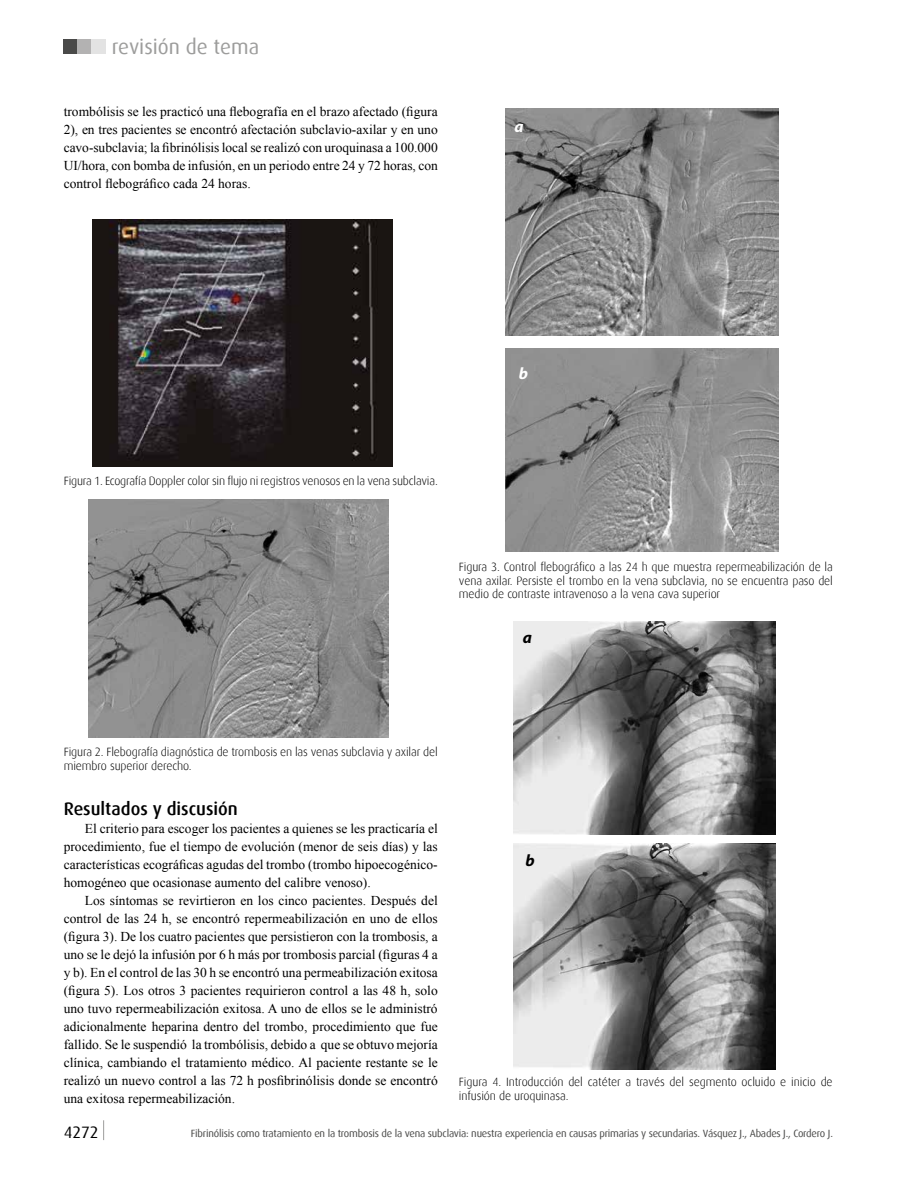
<style>
.page{position:relative;width:918px;height:1188px;background:#fff}
.page>*{position:absolute;margin:0;border:0;box-sizing:border-box;transform-origin:0 0}
.t1{font:21px "Dax";color:#9d9d9c}
.t2{font:500 18px "Dax";color:#000}
.t3{font:16.5px "Dax";color:#000}
.t4{font:italic 700 16.5px "Myriad Pro";color:#fff}
.t5{font:italic 700 16.5px "Myriad Pro";color:#000}
.t6{font:13.5px/18px "Times New Roman";color:#000;text-align:justify}
.t7{font:300 12px/13.5px "Dax";letter-spacing:-.01em;color:#000}
.t8{font:10.5px "Dax";letter-spacing:-.02em;color:#4a4a49}
</style>
<div class="page">
<svg style="left:103px;top:1120px;width:1px;height:20px"></svg>
<div style="left:64px;top:40px;width:14px;height:14px;background:#4a4a49"></div>
<div style="left:78px;top:40px;width:14px;height:14px;background:#b3b2b2"></div>
<div style="left:92px;top:40px;width:14px;height:14px;background:#e3e3e3"></div>
<img style="left:92px;top:219px;width:300px;height:248px">
<img style="left:89px;top:500px;width:299px;height:238px">
<img style="left:506px;top:109px;width:272px;height:227px">
<img style="left:506px;top:349px;width:272px;height:203px">
<img style="left:514px;top:622px;width:261px;height:213px">
<img style="left:514px;top:844px;width:261px;height:225px">
<h1 class="t1" style="left:112px;top:35px;width:149px">revisión de tema</h1>
<p class="t6" style="left:64px;top:102px;width:376px">trombólisis se les practicó una flebografía en el brazo afectado (figura 2), en tres pacientes se encontró afectación subclavio-axilar y en uno cavo-subclavia; la fibrinólisis local se realizó con uroquinasa a 100.000<br>UI/hora, con bomba de infusión, en un periodo entre 24 y 72 horas, con control flebográfico cada 24 horas.</p>
<p class="t4" style="left:514px;top:116px;width:11px">a</p>
<p class="t4" style="left:519px;top:362px;width:11px">b</p>
<p class="t7" style="left:64px;top:474px;width:376px">Figura 1. Ecografía Doppler color sin flujo ni registros venosos en la vena subclavia.</p>
<p class="t7" style="left:459px;top:561px;width:375px;text-align:justify">Figura 3. Control flebográfico a las 24 h que muestra repermeabilización de la vena axilar. Persiste el trombo en la vena subclavia, no se encuentra paso del medio de contraste intravenoso a la vena cava superior</p>
<p class="t5" style="left:523px;top:626px;width:11px">a</p>
<p class="t7" style="left:64px;top:746px;width:375px">Figura 2. Flebografía diagnóstica de trombosis en las venas subclavia y axilar del miembro superior derecho.</p>
<h2 class="t2" style="left:64px;top:799px;width:176px">Resultados y discusión</h2>
<p class="t6" style="left:64px;top:819px;width:376px;text-indent:21px">El criterio para escoger los pacientes a quienes se les practicaría el procedimiento, fue el tiempo de evolución (menor de seis días) y las características ecográficas agudas del trombo (trombo hipoecogénico&shy;homogéneo que ocasionase aumento del calibre venoso).</p>
<p class="t6" style="left:64px;top:891px;width:376px;text-indent:21px">Los síntomas se revirtieron en los cinco pacientes. Después del control de las 24 h, se encontró repermeabilización en uno de ellos (figura 3). De los cuatro pacientes que persistieron con la trombosis, a uno se le dejó la infusión por 6 h más por trombosis parcial (figuras 4 a y b). En el control de las 30 h se encontró una permeabilización exitosa (figura 5). Los otros 3 pacientes requirieron control a las 48 h, solo uno tuvo repermeabilización exitosa. A uno de ellos se le administró adicionalmente heparina dentro del trombo, procedimiento que fue fallido. Se le suspendió la trombólisis, debido a que se obtuvo mejoría clínica, cambiando el tratamiento médico. Al paciente restante se le realizó un nuevo control a las 72 h posfibrinólisis donde se encontró una exitosa repermeabilización.</p>
<p class="t5" style="left:525px;top:850px;width:11px">b</p>
<p class="t7" style="left:459px;top:1076px;width:375px">Figura 4. Introducción del catéter a través del segmento ocluido e inicio de infusión de uroquinasa.</p>
<p class="t3" style="left:64px;top:1123px;width:36px">4272</p>
<p class="t8" style="left:191px;top:1127px;width:644px">Fibrinólisis como tratamiento en la trombosis de la vena subclavia: nuestra experiencia en causas primarias y secundarias. Vásquez J., Abades J., Cordero J.</p>
</div>
